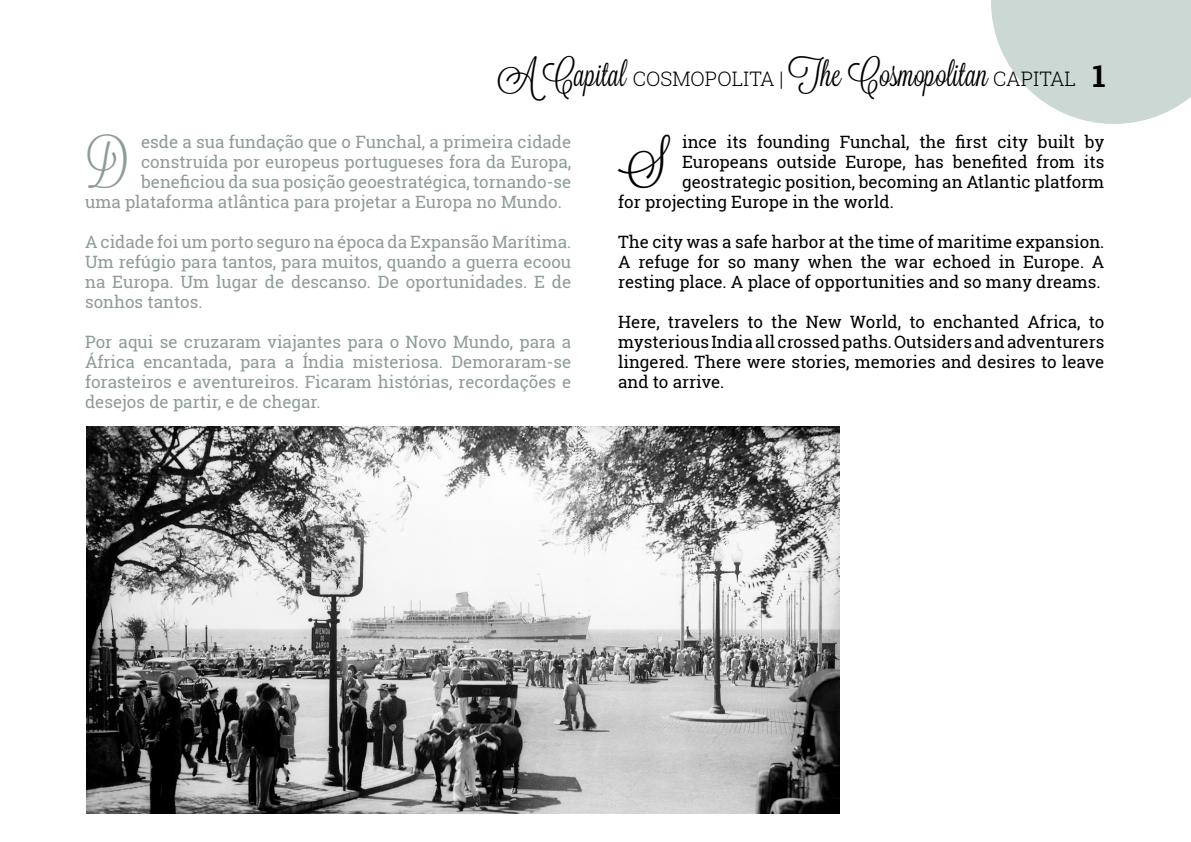
<style>
.page{position:relative;width:1191px;height:842px;background:#fff}
.page>*{position:absolute;margin:0;border:0;box-sizing:border-box;transform-origin:0 0}
.t1{font:48px "Lavanderia";color:#8e9c95}
.t2{font:48px "Lavanderia";color:#000}
.t3{font:34px "Lavanderia";color:#000}
.t4{font:17px/20px "Roboto Slab";color:#8e9c95;text-align:justify}
.t5{font:17px/20px "Roboto Slab";color:#000;text-align:justify}
.s1{font-family:"Roboto Slab";font-weight:300;font-size:20px}
.s2{font-family:"Roboto Slab";font-weight:700;font-size:30px}
</style>
<div class="page">
<svg style="left:991px;top:0;width:200px;height:124px"></svg>
<img style="left:87px;top:427px;width:752px;height:386px">
<h2 class="t3" style="left:498px;top:54px;width:609px">A Capital <span class="s1">COSMOPOLITA |</span> The Cosmopolitan <span class="s1">CAPITAL</span> <span class="s2">1</span></h2>
<p class="t4" style="left:141px;top:132px;width:432px">esde a sua fundação que o Funchal, a primeira cidade</p>
<p class="t4" style="left:141px;top:152px;width:431px">construída por europeus portugueses fora da Europa,</p>
<p class="t4" style="left:141px;top:172px;width:432px">beneficiou da sua posição geoestratégica, tornando-se</p>
<p class="t4" style="left:85px;top:192px;width:478px">uma plataforma atlântica para projetar a Europa no Mundo.</p>
<p class="t4" style="left:85px;top:232px;width:488px">A cidade foi um porto seguro na época da Expansão Marítima.<br>Um refúgio para tantos, para muitos, quando a guerra ecoou na Europa. Um lugar de descanso. De oportunidades. E de sonhos tantos.</p>
<p class="t4" style="left:85px;top:332px;width:488px">Por aqui se cruzaram viajantes para o Novo Mundo, para a África encantada, para a Índia misteriosa. Demoraram-se forasteiros e aventureiros. Ficaram histórias, recordações e desejos de partir, e de chegar.</p>
<h1 class="t1" style="left:85px;top:132px;width:46px">D</h1>
<p class="t5" style="left:682px;top:132px;width:423px">ince its founding Funchal, the first city built by</p>
<h1 class="t2" style="left:618px;top:132px;width:50px">S</h1>
<p class="t5" style="left:682px;top:152px;width:424px">Europeans outside Europe, has benefited from its</p>
<p class="t5" style="left:682px;top:172px;width:424px">geostrategic position, becoming an Atlantic platform</p>
<p class="t5" style="left:618px;top:192px;width:277px">for projecting Europe in the world.</p>
<p class="t5" style="left:618px;top:232px;width:488px">The city was a safe harbor at the time of maritime expansion.<br>A refuge for so many when the war echoed in Europe. A resting place. A place of opportunities and so many dreams.</p>
<p class="t5" style="left:618px;top:312px;width:488px">Here, travelers to the New World, to enchanted Africa, to mysterious India all crossed paths. Outsiders and adventurers lingered. There were stories, memories and desires to leave and to arrive.</p>
</div>
